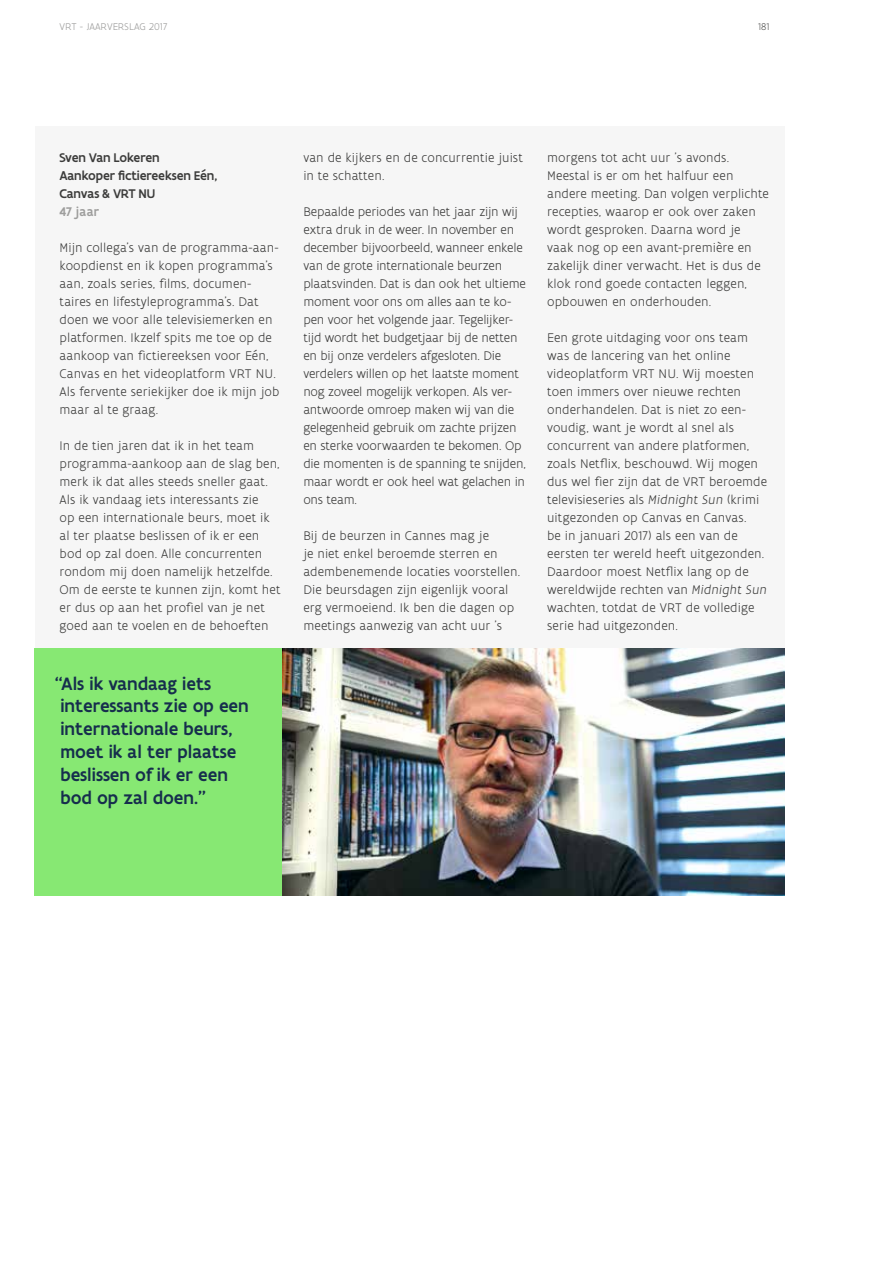
<style>
.page{position:relative;width:893px;height:1263px;background:#fff}
.page>*{position:absolute;margin:0;border:0;box-sizing:border-box;transform-origin:0 0}
.t1{font:500 18.9px/22.8px "Flanders Art Sans";color:#162e4d}
.t2{font:300 13.5px/18px "Flanders Art Sans";color:#3c3c3b}
.t3{font:500 13.5px/18px "Flanders Art Sans";letter-spacing:-.015em;color:#3c3c3b}
.t4{font:500 13.5px "Flanders Art Sans";letter-spacing:.02em;color:#9d9d9c}
.t5{font:300 10.5px "Flanders Art Sans";color:#9d9d9c}
.t6{font:300 10.5px "Flanders Art Sans";color:#575756}
.s1{font-style:italic}
</style>
<div class="page">
<div style="left:35px;top:126px;width:749px;height:522px;background:#f6f6f6"></div>
<img style="left:282px;top:648px;width:502px;height:247px">
<div style="left:35px;top:648px;width:247px;height:247px;background:#87e873"></div>
<p class="t5" style="left:60px;top:21px;width:109px">VRT - JAARVERSLAG 2017</p>
<p class="t6" style="left:758px;top:21px;width:13px">181</p>
<p class="t3" style="left:60px;top:149px;width:159px">Sven Van Lokeren<br>Aankoper fictiereeksen Eén,<br>Canvas &amp; VRT NU</p>
<p class="t4" style="left:60px;top:203px;width:41px">47 jaar</p>
<p class="t2" style="left:60px;top:239px;width:221px">Mijn collega’s van de programma-aan&shy;koopdienst en ik kopen programma’s aan, zoals series, films, documen&shy;taires en lifestyleprogramma’s. Dat doen we voor alle televisiemerken en platformen. Ikzelf spits me toe op de aankoop van fictiereeksen voor Eén, Canvas en het videoplatform VRT NU.<br>Als fervente seriekijker doe ik mijn job maar al te graag.</p>
<p class="t2" style="left:60px;top:437px;width:223px">In de tien jaren dat ik in het team programma-aankoop aan de slag ben, merk ik dat alles steeds sneller gaat.<br>Als ik vandaag iets interessants zie<br>op een internationale beurs, moet ik al ter plaatse beslissen of ik er een bod op zal doen. Alle concurrenten rondom mij doen namelijk hetzelfde.<br>Om de eerste te kunnen zijn, komt het er dus op aan het profiel van je net goed aan te voelen en de behoeften</p>
<h1 class="t1" style="left:55px;top:672px;width:195px">“Als ik vandaag iets interessants zie op een internationale beurs, moet ik al ter plaatse beslissen of ik er een bod op zal doen.”</h1>
<p class="t2" style="left:303px;top:149px;width:221px">van de kijkers en de concurrentie juist in te schatten.</p>
<p class="t2" style="left:303px;top:203px;width:224px">Bepaalde periodes van het jaar zijn wij extra druk in de weer. In november en december bijvoorbeeld, wanneer enkele van de grote internationale beurzen plaatsvinden. Dat is dan ook het ultieme moment voor ons om alles aan te ko&shy;pen voor het volgende jaar. Tegelijker&shy;tijd wordt het budgetjaar bij de netten en bij onze verdelers afgesloten. Die verdelers willen op het laatste moment nog zoveel mogelijk verkopen. Als ver&shy;antwoorde omroep maken wij van die gelegenheid gebruik om zachte prijzen en sterke voorwaarden te bekomen. Op die momenten is de spanning te snijden, maar wordt er ook heel wat gelachen in ons team.</p>
<p class="t2" style="left:303px;top:527px;width:218px">Bij de beurzen in Cannes mag je<br>je niet enkel beroemde sterren en adembenemende locaties voorstellen.<br>Die beursdagen zijn eigenlijk vooral erg vermoeiend. Ik ben die dagen op meetings aanwezig van acht uur ’s</p>
<p class="t2" style="left:547px;top:149px;width:223px">morgens tot acht uur ’s avonds.<br>Meestal is er om het halfuur een andere meeting. Dan volgen verplichte recepties, waarop er ook over zaken wordt gesproken. Daarna word je vaak nog op een avant-première en zakelijk diner verwacht. Het is dus de klok rond goede contacten leggen, opbouwen en onderhouden.</p>
<p class="t2" style="left:547px;top:329px;width:222px">Een grote uitdaging voor ons team was de lancering van het online videoplatform VRT NU. Wij moesten toen immers over nieuwe rechten onderhandelen. Dat is niet zo een&shy;voudig, want je wordt al snel als concurrent van andere platformen, zoals Netflix, beschouwd. Wij mogen dus wel fier zijn dat de VRT beroemde televisieseries als <span class="s1">Midnight Sun</span> (krimi uitgezonden op Canvas en Canvas.<br>be in januari 2017) als een van de eersten ter wereld heeft uitgezonden.<br>Daardoor moest Netflix lang op de wereldwijde rechten van <span class="s1">Midnight Sun </span>wachten, totdat de VRT de volledige serie had uitgezonden.</p>
</div>
